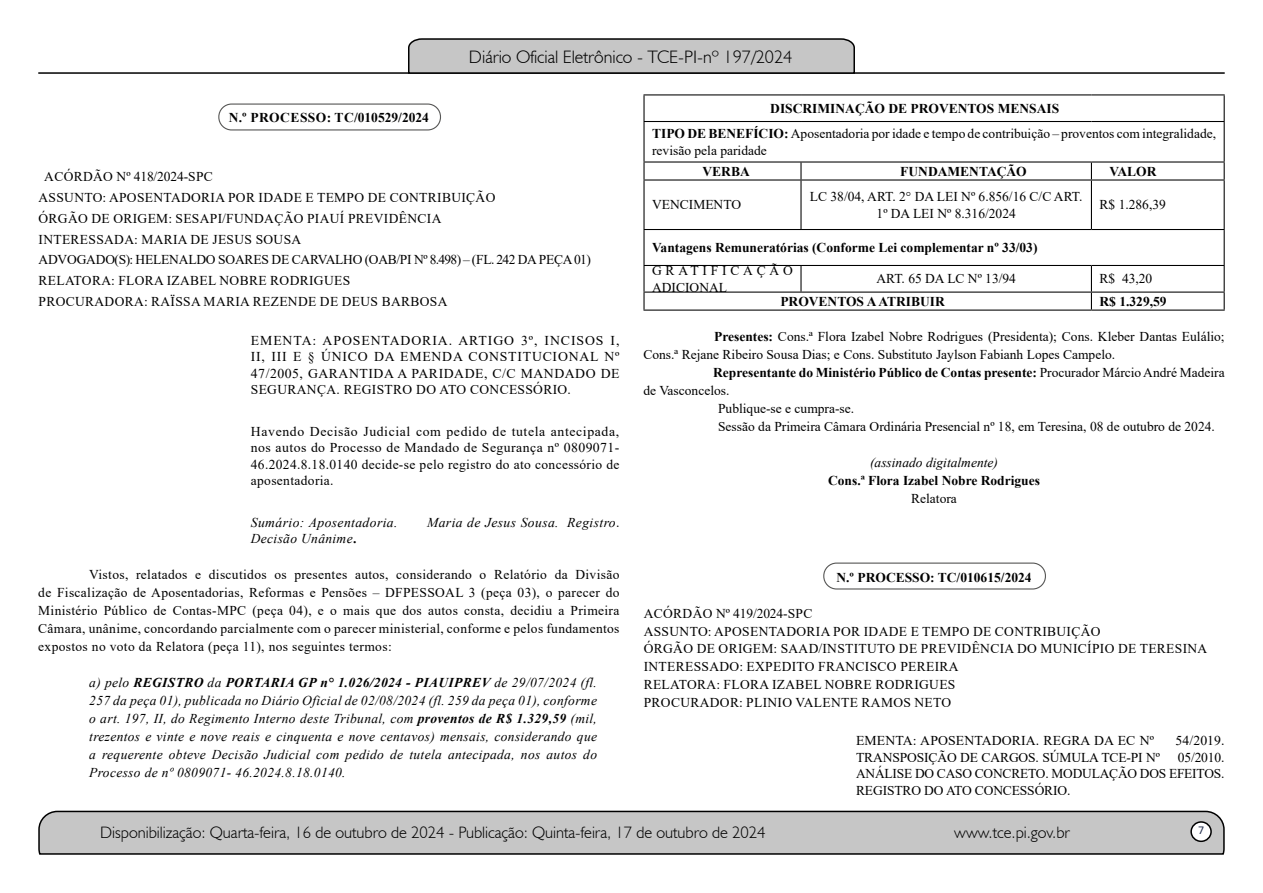
<style>
.page{position:relative;width:1263px;height:893px;background:#fff}
.page>*{position:absolute;margin:0;border:0;box-sizing:border-box;transform-origin:0 0}
.t1{font:300 18px "Humanist 521 BT";color:#000}
.t2{font:300 16.5px "Humanist 521 BT";color:#000}
.t3{font:13.5px/16.5px "Times New Roman";letter-spacing:.005em;color:#000;text-align:justify}
.t4{font:13.5px/20.7px "Times New Roman";letter-spacing:.025em;color:#000}
.t5{font:italic 13.5px/18px "Times New Roman";letter-spacing:.025em;color:#000;text-align:justify}
.t6{font:700 13.5px "Times New Roman";color:#000}
.t7{font:700 13.5px "Times New Roman";letter-spacing:.02em;color:#000}
.t8{font:italic 13.5px "Times New Roman";color:#000}
.t9{font:13.5px/16.2px "Times New Roman";letter-spacing:.28em;color:#000}
.t10{font:12px "Calibri";color:#212d4c}
.s1{font-style:normal}
.s2{font-weight:700;font-style:normal}
.s3{font-weight:700}
.s4{font-weight:400}
</style>
<div class="page">
<svg style="left:38px;top:810px;width:1187px;height:45px"></svg>
<div style="left:1191px;top:822px;width:20px;height:19px;background:#fff;border-radius:50%"></div>
<div style="left:1190px;top:821px;width:22px;height:21px;border:2px solid #000;border-radius:50%"></div>
<hr style="left:38px;top:72px;width:1187px;height:2px;background:#000">
<svg style="left:407px;top:38px;width:449px;height:36px"></svg>
<hr style="left:643px;top:94px;width:158px;height:1px;background:#000">
<svg style="left:643px;top:95px;width:1px;height:26px"></svg>
<hr style="left:801px;top:94px;width:290px;height:1px;background:#000">
<hr style="left:1091px;top:94px;width:134px;height:1px;background:#000">
<svg style="left:1224px;top:95px;width:1px;height:26px"></svg>
<hr style="left:643px;top:121px;width:158px;height:1px;background:#000">
<hr style="left:643px;top:122px;width:1px;height:39px;background:#000">
<hr style="left:801px;top:121px;width:290px;height:1px;background:#000">
<hr style="left:1091px;top:121px;width:134px;height:1px;background:#000">
<hr style="left:1224px;top:122px;width:1px;height:39px;background:#000">
<hr style="left:643px;top:161px;width:158px;height:2px;background:#000">
<svg style="left:643px;top:163px;width:1px;height:16px"></svg>
<hr style="left:801px;top:161px;width:290px;height:2px;background:#000">
<svg style="left:800px;top:163px;width:1px;height:16px"></svg>
<hr style="left:1091px;top:161px;width:134px;height:2px;background:#000">
<svg style="left:1091px;top:163px;width:1px;height:16px"></svg>
<svg style="left:1224px;top:163px;width:1px;height:16px"></svg>
<hr style="left:643px;top:179px;width:158px;height:2px;background:#000">
<hr style="left:643px;top:181px;width:1px;height:48px;background:#000">
<hr style="left:801px;top:179px;width:290px;height:2px;background:#000">
<hr style="left:800px;top:181px;width:1px;height:48px;background:#000">
<hr style="left:1091px;top:179px;width:134px;height:2px;background:#000">
<hr style="left:1091px;top:181px;width:1px;height:48px;background:#000">
<hr style="left:1224px;top:181px;width:1px;height:48px;background:#000">
<hr style="left:643px;top:229px;width:158px;height:1px;background:#000">
<hr style="left:643px;top:230px;width:1px;height:35px;background:#000">
<hr style="left:801px;top:229px;width:290px;height:1px;background:#000">
<hr style="left:1091px;top:229px;width:134px;height:1px;background:#000">
<hr style="left:1224px;top:230px;width:1px;height:35px;background:#000">
<hr style="left:643px;top:265px;width:158px;height:1px;background:#000">
<hr style="left:801px;top:265px;width:290px;height:1px;background:#000">
<svg style="left:800px;top:266px;width:1px;height:26px"></svg>
<hr style="left:1091px;top:265px;width:134px;height:1px;background:#000">
<hr style="left:643px;top:292px;width:158px;height:1px;background:#000">
<svg style="left:643px;top:266px;width:1px;height:44px"></svg>
<hr style="left:801px;top:292px;width:290px;height:1px;background:#000">
<hr style="left:1091px;top:292px;width:134px;height:1px;background:#000">
<svg style="left:1091px;top:266px;width:1px;height:44px"></svg>
<svg style="left:1224px;top:266px;width:1px;height:44px"></svg>
<hr style="left:643px;top:310px;width:158px;height:1px;background:#000">
<hr style="left:801px;top:310px;width:290px;height:1px;background:#000">
<hr style="left:1091px;top:310px;width:134px;height:1px;background:#000">
<div style="left:218px;top:104px;width:223px;height:27px;border:1px solid #575756;border-radius:13px"></div>
<div style="left:823px;top:563px;width:223px;height:27px;border:1px solid #575756;border-radius:13px"></div>
<h1 class="t1" style="left:469px;top:46px;width:325px">Diário Oficial Eletrônico - TCE-PI-nº 197/2024</h1>
<p class="t7" style="left:229px;top:107px;width:202px">N.º PROCESSO: TC/010529/2024</p>
<p class="t4" style="left:39px;top:166px;width:554px;text-indent:6px">ACÓRDÃO Nº 418/2024-SPC<br>ASSUNTO: APOSENTADORIA POR IDADE E TEMPO DE CONTRIBUIÇÃO<br>ÓRGÃO DE ORIGEM: SESAPI/FUNDAÇÃO PIAUÍ PREVIDÊNCIA<br>INTERESSADA: MARIA DE JESUS SOUSA<br>ADVOGADO(S): HELENALDO SOARES DE CARVALHO (OAB/PI Nº 8.498) – (FL. 242 DA PEÇA 01)<br>RELATORA: FLORA IZABEL NOBRE RODRIGUES<br>PROCURADORA: RAÏSSA MARIA REZENDE DE DEUS BARBOSA</p>
<p class="t3" style="left:251px;top:331px;width:370px">EMENTA: APOSENTADORIA. ARTIGO 3º, INCISOS I, II, III E § ÚNICO DA EMENDA CONSTITUCIONAL Nº 47/2005, GARANTIDA A PARIDADE, C/C MANDADO DE SEGURANÇA. REGISTRO DO ATO CONCESSÓRIO.</p>
<p class="t3" style="left:251px;top:422px;width:370px">Havendo Decisão Judicial com pedido de tutela antecipada, nos autos do Processo de Mandado de Segurança nº 0809071- 46.2024.8.18.0140 decide-se pelo registro do ato concessório de aposentadoria.</p>
<p class="t5" style="left:251px;top:513px;width:148px">Sumário: Aposentadoria.</p>
<p class="t5" style="left:427px;top:513px;width:194px">Maria de Jesus Sousa. Registro<span class="s1">.</span></p>
<p class="t5" style="left:251px;top:529px;width:107px">Decisão Unânime<span class="s2">.</span></p>
<p class="t3" style="left:38px;top:565px;width:583px;line-height:18px;text-indent:51px">Vistos, relatados e discutidos os presentes autos, considerando o Relatório da Divisão de Fiscalização de Aposentadorias, Reformas e Pensões – DFPESSOAL 3 (peça 03), o parecer do Ministério Público de Contas-MPC (peça 04), e o mais que dos autos consta, decidiu a Primeira Câmara, unânime, concordando parcialmente com o parecer ministerial, conforme e pelos fundamentos expostos no voto da Relatora (peça 11), nos seguintes termos:</p>
<p class="t5" style="left:89px;top:673px;width:509px">a) pelo <span class="s3">REGISTRO</span> da <span class="s3">PORTARIA GP n° 1.026/2024 - PIAUIPREV</span> de 29/07/2024 (fl.<br>257 da peça 01), publicada no Diário Oficial de 02/08/2024 (fl. 259 da peça 01), conforme o art. 197, II, do Regimento Interno deste Tribunal, com <span class="s3">proventos de R$ 1.329,59</span> (mil, trezentos e vinte e nove reais e cinquenta e nove centavos) mensais, considerando que a requerente obteve Decisão Judicial com pedido de tutela antecipada, nos autos do Processo de nº 0809071- 46.2024.8.18.0140.</p>
<p class="t3" style="left:652px;top:95px;width:565px;line-height:25.5px;text-indent:118px"><span class="s3">DISCRIMINAÇÃO DE PROVENTOS MENSAIS<br>TIPO DE BENEFÍCIO:</span> Aposentadoria por idade e tempo de contribuição – proventos com integralidade,</p>
<p class="t3" style="left:652px;top:141px;width:116px">revisão pela paridade</p>
<p class="t6" style="left:702px;top:161px;width:49px">VERBA</p>
<p class="t6" style="left:900px;top:161px;width:128px">FUNDAMENTAÇÃO</p>
<p class="t6" style="left:1109px;top:161px;width:49px">VALOR</p>
<p class="t3" style="left:652px;top:196px;width:90px">VENCIMENTO</p>
<p class="t3" style="left:810px;top:188px;width:274px;text-align:center">LC 38/04, ART. 2° DA LEI Nº 6.856/16 C/C ART.<br>1º DA LEI Nº 8.316/2024</p>
<p class="t3" style="left:1099px;top:196px;width:68px">R$ 1.286,39</p>
<p class="t6" style="left:652px;top:238px;width:387px">Vantagens Remuneratórias (Conforme Lei complementar nº 33/03)</p>
<p class="t9" style="left:652px;top:262px;width:142px">GRATIFICAÇÃO<br>ADICIONAL</p>
<p class="t3" style="left:876px;top:270px;width:141px">ART. 65 DA LC Nº 13/94</p>
<p class="t3" style="left:1099px;top:270px;width:54px">R$ 43,20</p>
<p class="t6" style="left:780px;top:292px;width:166px">PROVENTOS A ATRIBUIR</p>
<p class="t6" style="left:1099px;top:291px;width:69px">R$ 1.329,59</p>
<p class="t3" style="left:714px;top:327px;width:512px"><span class="s3">Presentes:</span> Cons.ª Flora Izabel Nobre Rodrigues (Presidenta); Cons. Kleber Dantas Eulálio;</p>
<p class="t3" style="left:643px;top:345px;width:473px">Cons.ª Rejane Ribeiro Sousa Dias; e Cons. Substituto Jaylson Fabianh Lopes Campelo.</p>
<p class="t6" style="left:713px;top:362px;width:513px">Representante do Ministério Público de Contas presente: <span class="s4">Procurador Márcio André Madeira</span></p>
<p class="t3" style="left:643px;top:381px;width:87px">de Vasconcelos.</p>
<p class="t3" style="left:718px;top:399px;width:138px">Publique-se e cumpra-se.</p>
<p class="t3" style="left:718px;top:417px;width:498px">Sessão da Primeira Câmara Ordinária Presencial nº 18, em Teresina, 08 de outubro de 2024.</p>
<p class="t8" style="left:870px;top:453px;width:129px">(assinado digitalmente)</p>
<p class="t6" style="left:828px;top:470px;width:213px">Cons.ª Flora Izabel Nobre Rodrigues</p>
<p class="t3" style="left:911px;top:489px;width:47px">Relatora</p>
<p class="t6" style="left:836px;top:568px;width:197px">N.º PROCESSO: TC/010615/2024</p>
<p class="t4" style="left:644px;top:604px;width:565px;line-height:17.7px">ACÓRDÃO Nº 419/2024-SPC<br>ASSUNTO: APOSENTADORIA POR IDADE E TEMPO DE CONTRIBUIÇÃO<br>ÓRGÃO DE ORIGEM: SAAD/INSTITUTO DE PREVIDÊNCIA DO MUNICÍPIO DE TERESINA INTERESSADO: EXPEDITO FRANCISCO PEREIRA<br>RELATORA: FLORA IZABEL NOBRE RODRIGUES<br>PROCURADOR: PLINIO VALENTE RAMOS NETO</p>
<p class="t3" style="left:856px;top:732px;width:299px">EMENTA: APOSENTADORIA. REGRA DA EC Nº</p>
<p class="t3" style="left:1175px;top:732px;width:51px">54/2019.</p>
<p class="t3" style="left:856px;top:749px;width:305px">TRANSPOSIÇÃO DE CARGOS. SÚMULA TCE-PI Nº</p>
<p class="t3" style="left:856px;top:749px;width:370px;text-indent:322px">05/2010.<br>ANÁLISE DO CASO CONCRETO. MODULAÇÃO DOS EFEITOS.<br>REGISTRO DO ATO CONCESSÓRIO.</p>
<p class="t2" style="left:100px;top:822px;width:667px">Disponibilização: Quarta-feira, 16 de outubro de 2024 - Publicação: Quinta-feira, 17 de outubro de 2024</p>
<p class="t2" style="left:954px;top:822px;width:117px">www.tce.pi.gov.br</p>
<p class="t10" style="left:1198px;top:821px;width:8px">7</p>
</div>
